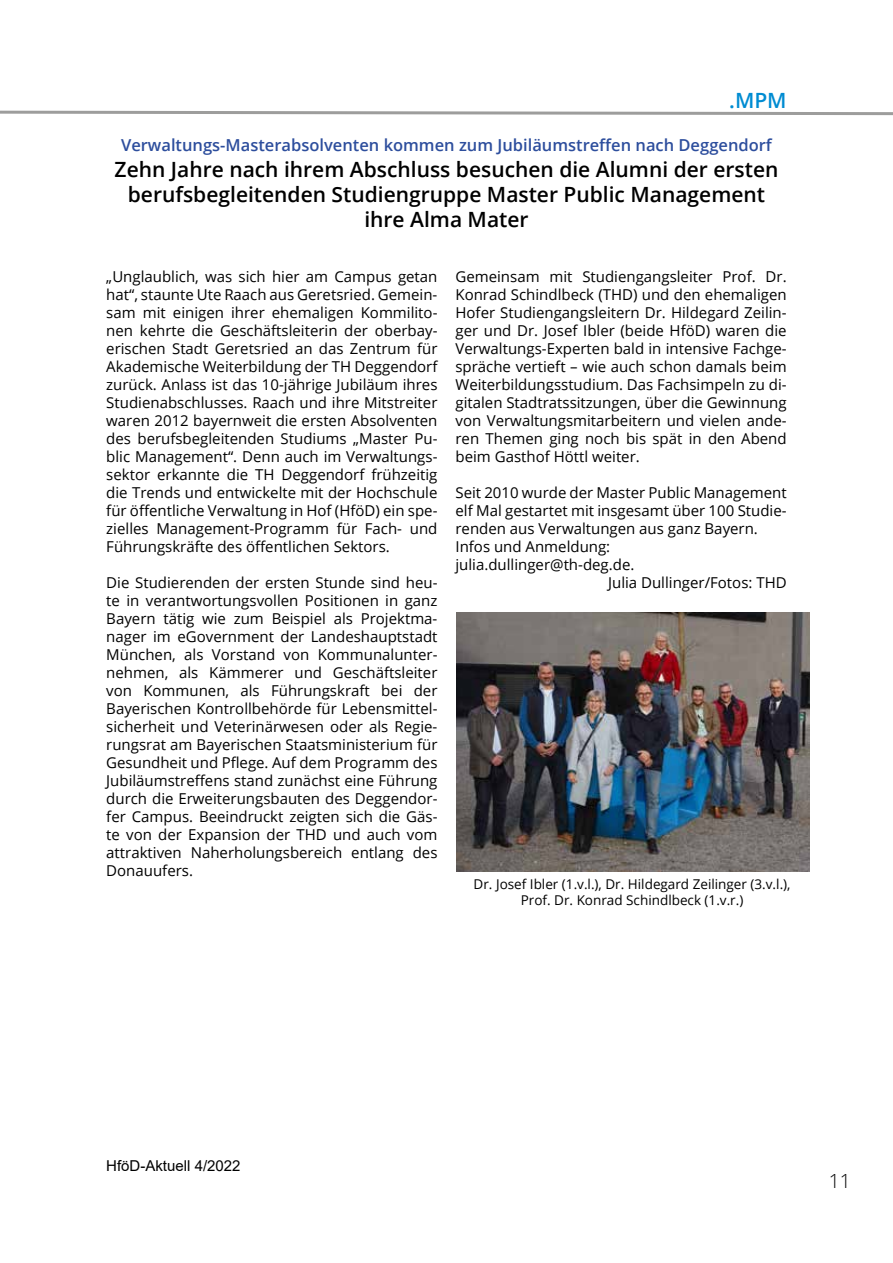
<style>
.page{position:relative;width:893px;height:1263px;background:#fff}
.page>*{position:absolute;margin:0;border:0;box-sizing:border-box;transform-origin:0 0}
.t1{font:600 21px/25.2px "Open Sans";color:#000;text-align:center}
.t2{font:600 21px "Open Sans";color:#008cd2}
.t3{font:300 19.5px "Open Sans";color:#000}
.t4{font:600 16.5px "Open Sans";color:#2d4e9d}
.t5{font:15px/18px "Open Sans";color:#000;text-align:justify}
.t6{font:15px "Arial";color:#000}
.t7{font:13.5px/16.2px "Open Sans";color:#000;text-align:center}
</style>
<div class="page">
<svg style="left:0;top:110px;width:893px;height:6px"></svg>
<img style="left:456px;top:612px;width:353px;height:260px">
<h1 class="t2" style="left:729px;top:86px;width:59px">.MPM</h1>
<p class="t4" style="left:121px;top:134px;width:652px">Verwaltungs-Masterabsolventen kommen zum Jubiläumstreffen nach Deggendorf</p>
<h1 class="t1" style="left:115px;top:156px;width:665px">Zehn Jahre nach ihrem Abschluss besuchen die Alumni der ersten berufsbegleitenden Studiengruppe Master Public Management ihre Alma Mater</h1>
<p class="t5" style="left:106px;top:267px;width:333px">„Unglaublich, was sich hier am Campus getan hat“, staunte Ute Raach aus Geretsried. Gemein&shy;sam mit einigen ihrer ehemaligen Kommilito&shy;nen kehrte die Geschäftsleiterin der oberbay&shy;erischen Stadt Geretsried an das Zentrum für Akademische Weiterbildung der TH Deggendorf zurück. Anlass ist das 10-jährige Jubiläum ihres Studienabschlusses. Raach und ihre Mitstreiter waren 2012 bayernweit die ersten Absolventen des berufsbegleitenden Studiums „Master Pu&shy;blic Management“. Denn auch im Verwaltungs&shy;sektor erkannte die TH Deggendorf frühzeitig die Trends und entwickelte mit der Hochschule für öffentliche Verwaltung in Hof (HföD) ein spe&shy;zielles Management-Programm für Fach- und Führungskräfte des öffentlichen Sektors.</p>
<p class="t5" style="left:106px;top:573px;width:333px">Die Studierenden der ersten Stunde sind heu&shy;te in verantwortungsvollen Positionen in ganz Bayern tätig wie zum Beispiel als Projektma&shy;nager im eGovernment der Landeshauptstadt München, als Vorstand von Kommunalunter&shy;nehmen, als Kämmerer und Geschäftsleiter von Kommunen, als Führungskraft bei der Bayerischen Kontrollbehörde für Lebensmittel&shy;sicherheit und Veterinärwesen oder als Regie&shy;rungsrat am Bayerischen Staatsministerium für Gesundheit und Pflege. Auf dem Programm des Jubiläumstreffens stand zunächst eine Führung durch die Erweiterungsbauten des Deggendor&shy;fer Campus. Beeindruckt zeigten sich die Gäs&shy;te von der Expansion der THD und auch vom attraktiven Naherholungsbereich entlang des Donauufers.</p>
<p class="t5" style="left:455px;top:267px;width:333px">Gemeinsam mit Studiengangsleiter Prof. Dr.<br>Konrad Schindlbeck (THD) und den ehemaligen Hofer Studiengangsleitern Dr. Hildegard Zeilin&shy;ger und Dr. Josef Ibler (beide HföD) waren die Verwaltungs-Experten bald in intensive Fachge&shy;spräche vertieft – wie auch schon damals beim Weiterbildungsstudium. Das Fachsimpeln zu di&shy;gitalen Stadtratssitzungen, über die Gewinnung von Verwaltungsmitarbeitern und vielen ande&shy;ren Themen ging noch bis spät in den Abend beim Gasthof Höttl weiter.</p>
<p class="t5" style="left:455px;top:483px;width:333px">Seit 2010 wurde der Master Public Management</p>
<p class="t5" style="left:455px;top:501px;width:333px">elf Mal gestartet mit insgesamt über 100 Studie-</p>
<p class="t5" style="left:455px;top:519px;width:304px">renden aus Verwaltungen aus ganz Bayern.</p>
<p class="t5" style="left:455px;top:537px;width:156px">Infos und Anmeldung:</p>
<p class="t5" style="left:455px;top:555px;width:180px">julia.dullinger@th-deg.de.</p>
<p class="t5" style="left:608px;top:573px;width:180px">Julia Dullinger/Fotos: THD</p>
<p class="t7" style="left:474px;top:875px;width:318px">Dr. Josef Ibler (1.v.l.), Dr. Hildegard Zeilinger (3.v.l.),<br>Prof. Dr. Konrad Schindlbeck (1.v.r.)</p>
<p class="t6" style="left:106px;top:1156px;width:136px">HföD-Aktuell 4/2022</p>
<h2 class="t3" style="left:829px;top:1168px;width:24px">11</h2>
</div>
